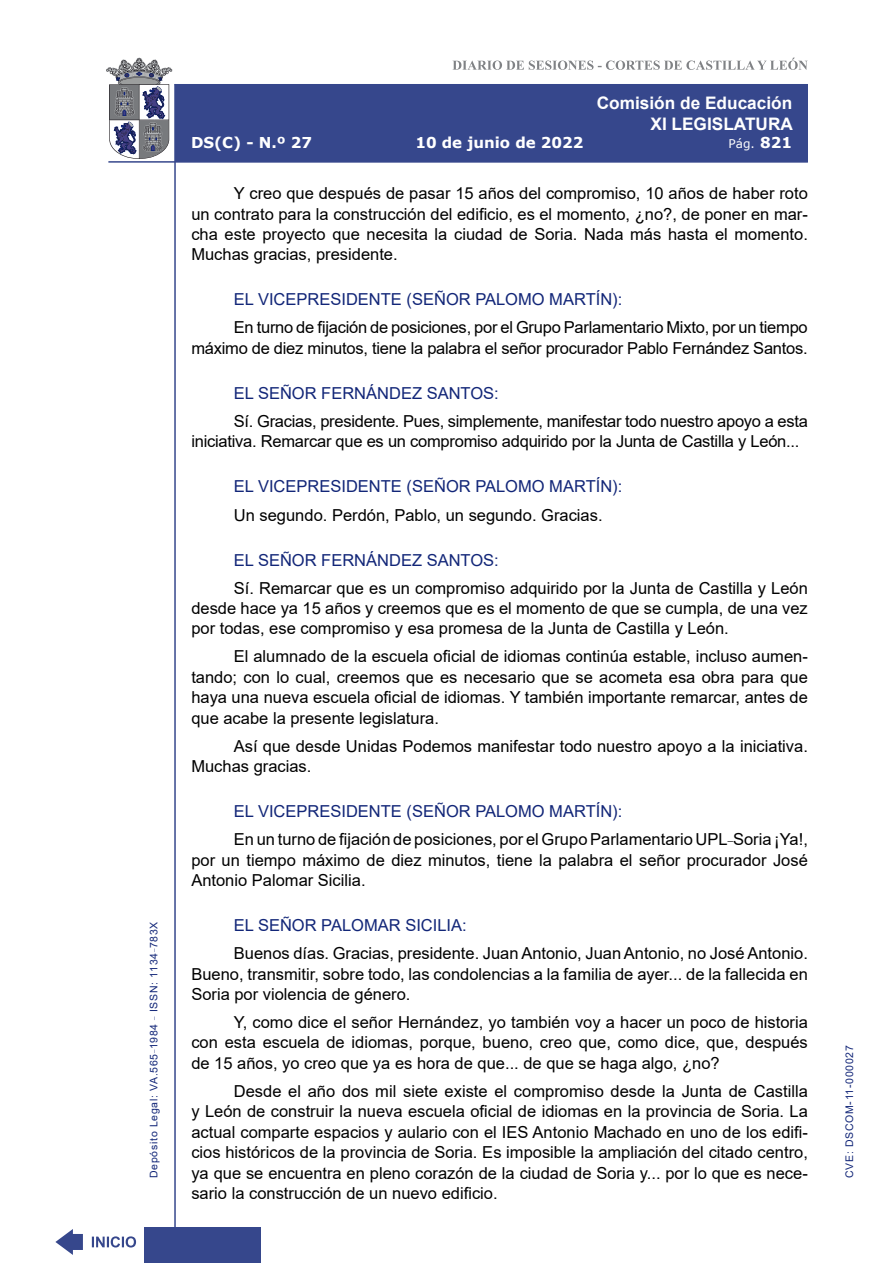
<style>
.page{position:relative;width:893px;height:1263px;background:#fff}
.page>*{position:absolute;margin:0;border:0;box-sizing:border-box;transform-origin:0 0}
.t1{font:700 17.25px/20.7px "Arial";color:#fff;text-align:right}
.t2{font:16.5px/20.4px "Arial";color:#000;text-align:justify}
.Orador{font:16.5px "Arial";color:#122678}
.t3{font:700 15px "Verdana";color:#fff}
.t4{font:12px "Verdana";color:#fff}
.t5{font:10.5px "Arial";letter-spacing:.065em;color:#122678}
.s1{font-weight:700;font-size:15px}
</style>
<div class="page">
<svg style="left:452px;top:58px;width:356px;height:12px"></svg>
<hr style="left:174px;top:84px;width:2px;height:1179px;background:#36478c">
<div style="left:144px;top:1227px;width:117px;height:36px;background:#36478c"></div>
<div style="left:175px;top:84px;width:633px;height:78px;background:#36478c"></div>
<hr style="left:108px;top:161px;width:700px;height:2px;background:#36478c">
<svg style="left:92px;top:1236px;width:44px;height:11px"></svg>
<svg style="left:55px;top:1229px;width:28px;height:26px"></svg>
<svg style="left:106px;top:58px;width:66px;height:101px"></svg>
<p class="t5" style="left:146px;top:1178px;width:258px;rotate:-90deg">Depósito Legal: VA.565<sup>_</sup>1984 <sup>_</sup> ISSN: 1134<sup>_</sup>783X</p>
<p class="t1" style="left:597px;top:93px;width:198px">Comisión de Educación<br>XI LEGISLATURA</p>
<p class="t3" style="left:191px;top:132px;width:123px">DS(C) - N.º 27</p>
<p class="t3" style="left:415px;top:132px;width:170px">10 de junio de 2022</p>
<p class="t4" style="left:729px;top:135px;width:65px">Pág. <span class="s1">821</span></p>
<p class="t2" style="left:191px;top:183px;width:618px;text-indent:43px">Y creo que después de pasar 15 años del compromiso, 10 años de haber roto un contrato para la construcción del edificio, es el momento, ¿no?, de poner en mar&shy;cha este proyecto que necesita la ciudad de Soria. Nada más hasta el momento.<br>Muchas gracias, presidente.</p>
<p class="Orador" style="left:234px;top:288px;width:390px">EL VICEPRESIDENTE (SEÑOR PALOMO MARTÍN):</p>
<p class="t2" style="left:191px;top:317px;width:618px;text-align:right">En turno de fijación de posiciones, por el Grupo Parlamentario Mixto, por un tiempo máximo de diez minutos, tiene la palabra el señor procurador Pablo Fernández Santos.</p>
<p class="Orador" style="left:234px;top:382px;width:266px">EL SEÑOR FERNÁNDEZ SANTOS:</p>
<p class="t2" style="left:191px;top:411px;width:618px;text-indent:43px">Sí. Gracias, presidente. Pues, simplemente, manifestar todo nuestro apoyo a esta iniciativa. Remarcar que es un compromiso adquirido por la Junta de Castilla y León...</p>
<p class="Orador" style="left:234px;top:475px;width:390px">EL VICEPRESIDENTE (SEÑOR PALOMO MARTÍN):</p>
<p class="t2" style="left:234px;top:504px;width:370px">Un segundo. Perdón, Pablo, un segundo. Gracias.</p>
<p class="Orador" style="left:234px;top:548px;width:266px">EL SEÑOR FERNÁNDEZ SANTOS:</p>
<p class="t2" style="left:191px;top:577px;width:618px;text-indent:43px">Sí. Remarcar que es un compromiso adquirido por la Junta de Castilla y León desde hace ya 15 años y creemos que es el momento de que se cumpla, de una vez por todas, ese compromiso y esa promesa de la Junta de Castilla y León.</p>
<p class="t2" style="left:191px;top:646px;width:618px;text-indent:43px">El alumnado de la escuela oficial de idiomas continúa estable, incluso aumen&shy;tando; con lo cual, creemos que es necesario que se acometa esa obra para que haya una nueva escuela oficial de idiomas. Y también importante remarcar, antes de que acabe la presente legislatura.</p>
<p class="t2" style="left:191px;top:736px;width:618px;text-indent:43px">Así que desde Unidas Podemos manifestar todo nuestro apoyo a la iniciativa.<br>Muchas gracias.</p>
<p class="Orador" style="left:234px;top:800px;width:390px">EL VICEPRESIDENTE (SEÑOR PALOMO MARTÍN):</p>
<p class="t2" style="left:191px;top:829px;width:618px;text-indent:43px">En un turno de fijación de posiciones, por el Grupo Parlamentario UPL<sup>_</sup>Soria ¡Ya!, por un tiempo máximo de diez minutos, tiene la palabra el señor procurador José Antonio Palomar Sicilia.</p>
<p class="Orador" style="left:234px;top:914px;width:234px">EL SEÑOR PALOMAR SICILIA:</p>
<p class="t2" style="left:191px;top:943px;width:618px;text-indent:43px">Buenos días. Gracias, presidente. Juan Antonio, Juan Antonio, no José Antonio.<br>Bueno, transmitir, sobre todo, las condolencias a la familia de ayer... de la fallecida en Soria por violencia de género.</p>
<p class="t2" style="left:191px;top:1012px;width:618px;text-indent:43px">Y, como dice el señor Hernández, yo también voy a hacer un poco de historia con esta escuela de idiomas, porque, bueno, creo que, como dice, que, después de 15 años, yo creo que ya es hora de que... de que se haga algo, ¿no?</p>
<p class="t2" style="left:191px;top:1081px;width:618px;text-indent:43px">Desde el año dos mil siete existe el compromiso desde la Junta de Castilla y León de construir la nueva escuela oficial de idiomas en la provincia de Soria. La actual comparte espacios y aulario con el IES Antonio Machado en uno de los edifi&shy;cios históricos de la provincia de Soria. Es imposible la ampliación del citado centro, ya que se encuentra en pleno corazón de la ciudad de Soria y... por lo que es nece&shy;sario la construcción de un nuevo edificio.</p>
<p class="t5" style="left:842px;top:1178px;width:134px;rotate:-90deg">CVE: DSCOM-11-000027</p>
</div>
